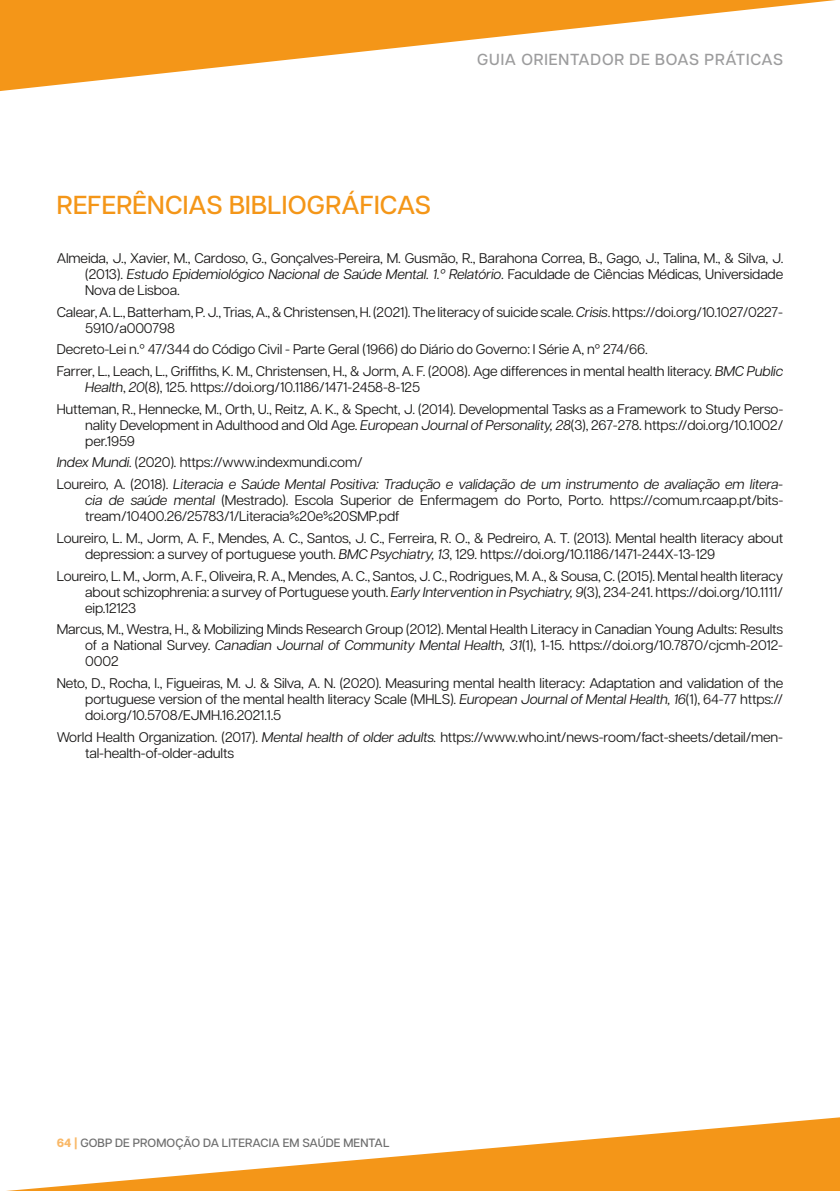
<style>
.page{position:relative;width:840px;height:1191px;background:#fff}
.page>*{position:absolute;margin:0;border:0;box-sizing:border-box;transform-origin:0 0}
.t1{font:500 26px "Articulat CF";letter-spacing:.01em;color:#f49618}
.t2{font:500 16px "Articulat CF";letter-spacing:.05em;color:#9c9c9d}
.t3{font:14px/16px "Articulat CF";letter-spacing:-.01em;color:#181716}
.t4{font:italic 14px/21.6px "Articulat CF";letter-spacing:-.01em;color:#181716}
.t5{font:500 12px "Articulat CF";letter-spacing:.01em;color:#6e6e6e}
.s1{font-style:italic}
.s2{font-style:normal}
.s3{font-weight:800;color:#f9b867}
</style>
<div class="page">
<svg style="left:0;top:0;width:836px;height:91px;fill:#f49618"></svg>
<svg style="left:6px;top:1117px;width:833px;height:74px"></svg>
<p class="t2" style="left:477px;top:47px;width:307px">GUIA ORIENTADOR DE BOAS PRÁTICAS</p>
<h1 class="t1" style="left:57px;top:186px;width:375px">REFERÊNCIAS BIBLIOGRÁFICAS</h1>
<p class="t3" style="left:85px;top:249px;width:699px;text-align:justify;text-indent:-28px">Almeida, J., Xavier, M., Cardoso, G., Gonçalves-Pereira, M. Gusmão, R., Barahona Correa, B., Gago, J., Talina, M., &amp; Silva, J. (2013). <span class="s1">Estudo Epidemiológico Nacional de Saúde Mental. 1.º Relatório</span>. Faculdade de Ciências Médicas, Universidade Nova de Lisboa.</p>
<p class="t3" style="left:85px;top:303px;width:699px;text-indent:-28px">Calear, A. L., Batterham, P. J., Trias, A., &amp; Christensen, H. (2021). The literacy of suicide scale. <span class="s1">Crisis</span>. https://doi.org/10.1027/0227-<br>5910/a000798</p>
<p class="t3" style="left:57px;top:338px;width:727px;line-height:21.6px">Decreto-Lei n.º 47/344 do Código Civil - Parte Geral (1966) do Diário do Governo: I Série A, nº 274/66.<br>Farrer, L., Leach, L., Griffiths, K. M., Christensen, H., &amp; Jorm, A. F. (2008). Age differences in mental health literacy. <span class="s1">BMC Public</span></p>
<p class="t3" style="left:57px;top:375px;width:727px;line-height:21.6px;text-indent:28px"><span class="s1">Health</span>, <span class="s1">20</span>(8), 125. https://doi.org/10.1186/1471-2458-8-125<br>Hutteman, R., Hennecke, M., Orth, U., Reitz, A. K., &amp; Specht, J. (2014). Developmental Tasks as a Framework to Study Perso-</p>
<p class="t3" style="left:85px;top:416px;width:699px">nality Development in Adulthood and Old Age. <span class="s1">European Journal of Personality, 28</span>(3), 267-278. https://doi.org/10.1002/ per.1959</p>
<p class="t4" style="left:57px;top:451px;width:727px">Index Mundi. <span class="s2">(2020)</span>. <span class="s2">https://www.indexmundi.com/<br>Loureiro, A. (2018).</span> Literacia e Saúde Mental Positiva: Tradução e validação de um instrumento de avaliação em litera-</p>
<p class="t3" style="left:85px;top:491px;width:699px"><span class="s1">cia de saúde mental</span> (Mestrado). Escola Superior de Enfermagem do Porto, Porto. https://comum.rcaap.pt/bits&shy;tream/10400.26/25783/1/Literacia%20e%20SMP.pdf</p>
<p class="t3" style="left:85px;top:529px;width:699px;text-indent:-28px">Loureiro, L. M., Jorm, A. F., Mendes, A. C., Santos, J. C., Ferreira, R. O., &amp; Pedreiro, A. T. (2013). Mental health literacy about depression: a survey of portuguese youth. <span class="s1">BMC Psychiatry, 13</span>, 129. https://doi.org/10.1186/1471-244X-13-129</p>
<p class="t3" style="left:85px;top:566px;width:699px;text-align:justify;text-indent:-28px">Loureiro, L. M., Jorm, A. F., Oliveira, R. A., Mendes, A. C., Santos, J. C., Rodrigues, M. A., &amp; Sousa, C. (2015). Mental health literacy about schizophrenia: a survey of Portuguese youth. <span class="s1">Early Intervention in Psychiatry, 9</span>(3), 234-241. https://doi.org/10.1111/ eip.12123</p>
<p class="t3" style="left:85px;top:620px;width:699px;text-align:justify;text-indent:-28px">Marcus, M., Westra, H., &amp; Mobilizing Minds Research Group (2012). Mental Health Literacy in Canadian Young Adults: Results of a National Survey. <span class="s1">Canadian Journal of Community Mental Health, 31</span>(1), 1-15. https://doi.org/10.7870/cjcmh-2012- 0002</p>
<p class="t3" style="left:85px;top:674px;width:699px;text-align:justify;text-indent:-28px">Neto, D., Rocha, I., Figueiras, M. J. &amp; Silva, A. N. (2020). Measuring mental health literacy: Adaptation and validation of the portuguese version of the mental health literacy Scale (MHLS). <span class="s1">European Journal of Mental Health, 16</span>(1), 64-77 https:// doi.org/10.5708/EJMH.16.2021.1.5</p>
<p class="t3" style="left:85px;top:727px;width:699px;text-indent:-28px">World Health Organization. (2017). <span class="s1">Mental health of older adults.</span> https://www.who.int/news-room/fact-sheets/detail/men&shy;tal-health-of-older-adults</p>
<p class="t5" style="left:57px;top:1133px;width:334px"><span class="s3">64 |</span> GOBP DE PROMOÇÃO DA LITERACIA EM SAÚDE MENTAL</p>
</div>
